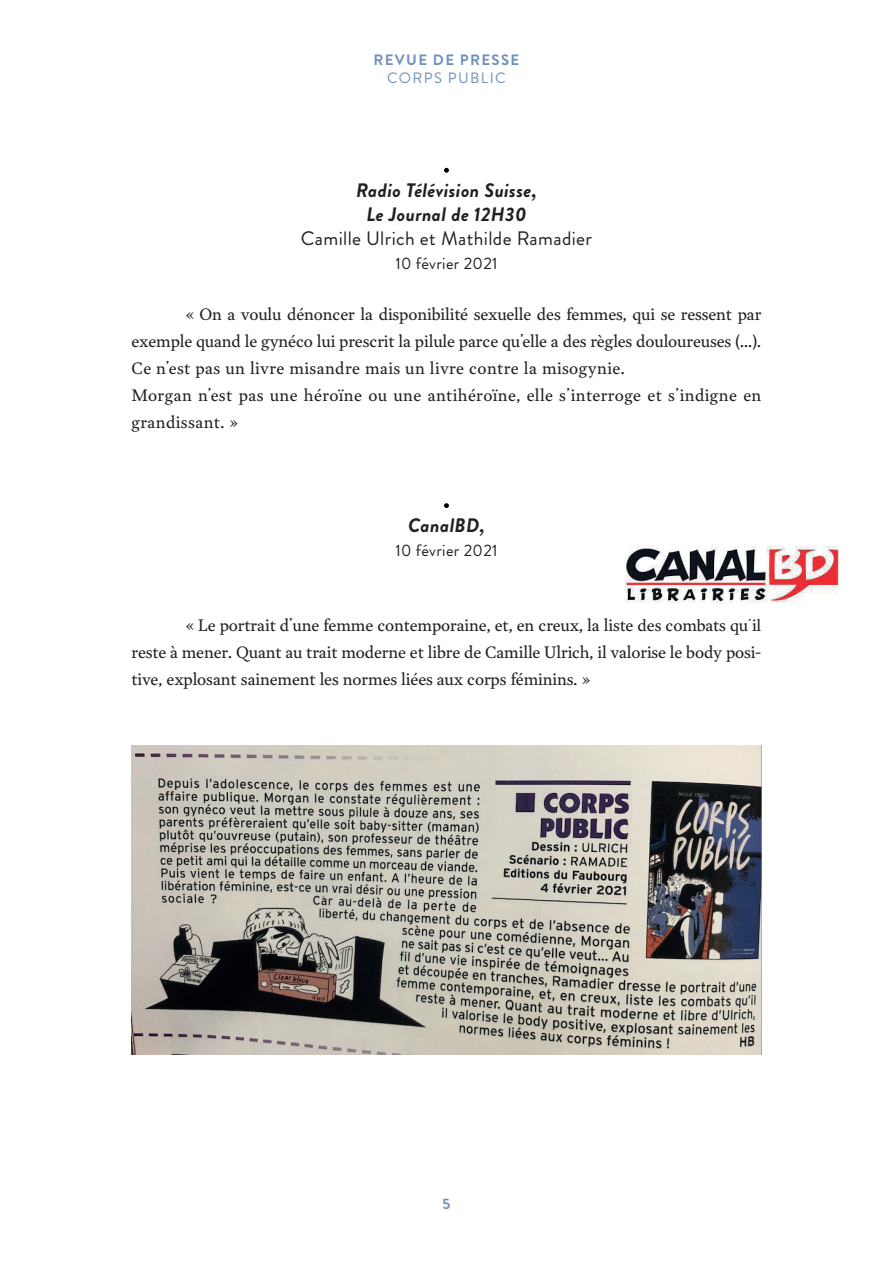
<style>
.page{position:relative;width:893px;height:1263px;background:#fff}
.page>*{position:absolute;margin:0;border:0;box-sizing:border-box;transform-origin:0 0}
.t1{font:italic 700 19.5px/24px "Brandon Grotesque";letter-spacing:.02em;color:#231f20;text-align:center}
.t2{font:19.5px "Brandon Grotesque";letter-spacing:.02em;color:#231f20}
.t3{font:16.5px/27px "Garvis Pro";letter-spacing:-.01em;color:#231f20}
.t4{font:16.5px "Brandon Grotesque";letter-spacing:.02em;color:#231f20}
.t5{font:700 15px "Brandon Grotesque";letter-spacing:.09em;color:#7091bc}
.t6{font:15px "Brandon Grotesque";letter-spacing:.09em;color:#7091bc}
</style>
<div class="page">
<svg style="left:444px;top:168px;width:5px;height:5px"></svg>
<svg style="left:444px;top:503px;width:5px;height:5px"></svg>
<img style="left:132px;top:746px;width:629px;height:308px">
<img style="left:625px;top:545px;width:214px;height:58px">
<p class="t5" style="left:373px;top:49px;width:147px">REVUE DE PRESSE</p>
<p class="t6" style="left:387px;top:67px;width:120px">CORPS PUBLIC</p>
<p class="t1" style="left:356px;top:178px;width:182px">Radio Télévision Suisse,<br>Le Journal de 12H30</p>
<p class="t2" style="left:301px;top:225px;width:293px">Camille Ulrich et Mathilde Ramadier</p>
<p class="t4" style="left:395px;top:252px;width:104px">10 février 2021</p>
<p class="t3" style="left:132px;top:300px;width:631px;text-indent:54px">« On a voulu dénoncer la disponibilité sexuelle des femmes, qui se ressent par exemple quand le gynéco lui prescrit la pilule parce qu’elle a des règles douloureuses (...).<br>Ce n’est pas un livre misandre mais un livre contre la misogynie.<br>Morgan n’est pas une héroïne ou une antihéroïne, elle s’interroge et s’indigne en grandissant. »</p>
<p class="t1" style="left:408px;top:513px;width:78px">CanalBD,</p>
<p class="t4" style="left:395px;top:539px;width:104px">10 février 2021</p>
<p class="t3" style="left:132px;top:611px;width:631px;text-align:justify;text-indent:54px">« Le portrait d’une femme contemporaine, et, en creux, la liste des combats qu’il reste à mener. Quant au trait moderne et libre de Camille Ulrich, il valorise le body posi&shy;tive, explosant sainement les normes liées aux corps féminins. »</p>
<p class="t5" style="left:442px;top:1193px;width:9px">5</p>
</div>
